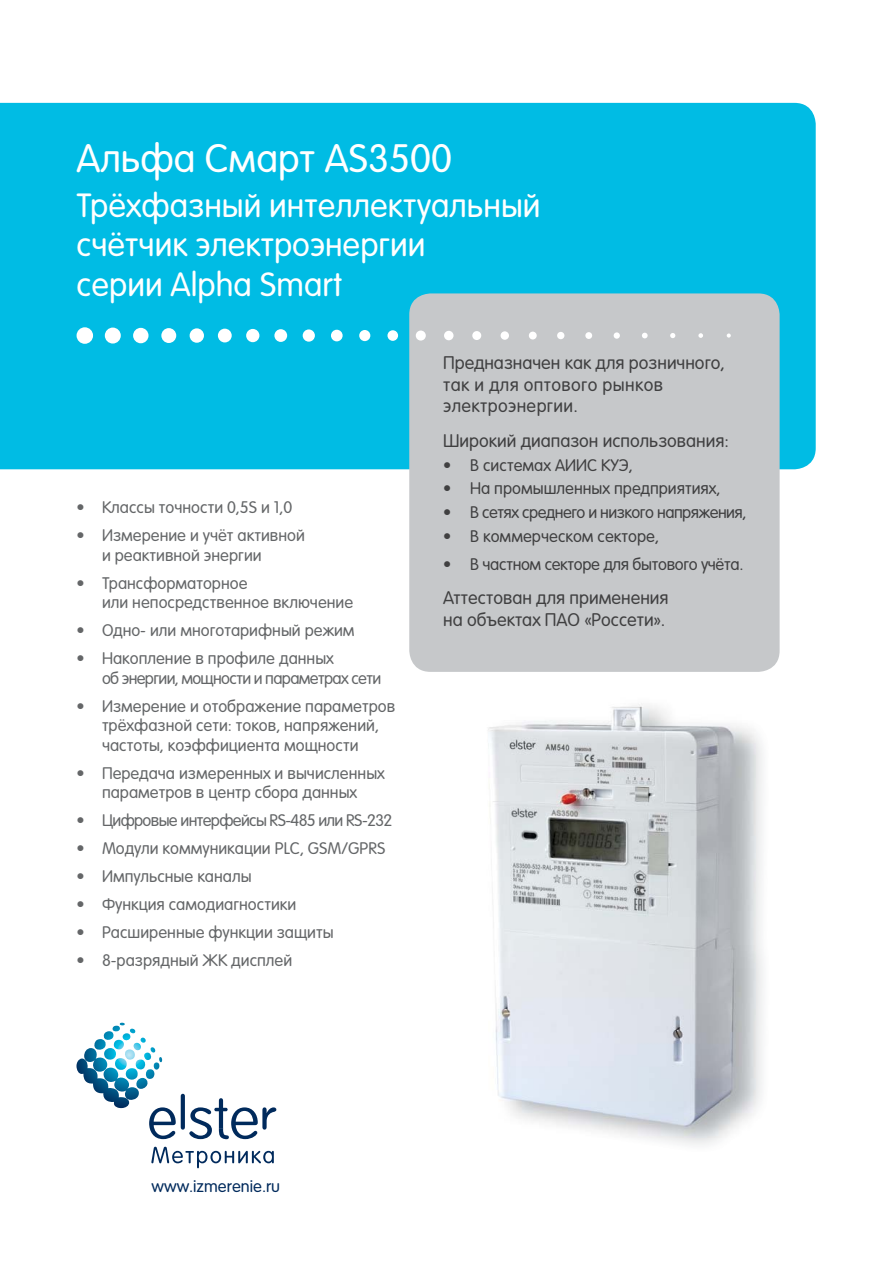
<style>
.page{position:relative;width:893px;height:1263px;background:#fff}
.page>*{position:absolute;margin:0;border:0;box-sizing:border-box;transform-origin:0 0}
.t1{font:300 39px "Sans Rounded";color:#fff}
.t2{font:300 33px/39.6px "Sans Rounded";color:#fff}
.t3{font:300 18px/21.6px "Sans Rounded";color:#404041}
.t4{font:300 18px/21.6px "Sans Rounded";letter-spacing:.02em;color:#404041}
.t5{font:300 16.5px/19.5px "Sans Rounded";color:#646668}
.t6{font:300 16.5px "Sans Rounded";letter-spacing:-.01em;color:#404041}
.t7{font:300 16.5px/19.5px "Sans Rounded";letter-spacing:-.04em;color:#646668}
.t8{font:300 16.5px "Sans Rounded";letter-spacing:-.03em;color:#404041}
.t9{font:300 16.5px "Sans Rounded";color:#002a5c}
</style>
<div class="page">
<div style="left:0;top:103px;width:816px;height:366px;background:#00bce4"></div>
<div style="left:409px;top:293px;width:370px;height:379px;background:#c6c8ca;border-radius:21px"></div>
<div style="left:77px;top:327px;width:16px;height:17px;background:#fff;border-radius:50%"></div>
<div style="left:105px;top:328px;width:16px;height:16px;background:#fff;border-radius:50%"></div>
<div style="left:133px;top:328px;width:15px;height:15px;background:#fff;border-radius:50%"></div>
<div style="left:161px;top:328px;width:15px;height:15px;background:#fff;border-radius:50%"></div>
<div style="left:190px;top:328px;width:14px;height:15px;background:#fff;border-radius:50%"></div>
<div style="left:218px;top:329px;width:14px;height:13px;background:#fff;border-radius:50%"></div>
<div style="left:246px;top:329px;width:13px;height:13px;background:#fff;border-radius:50%"></div>
<div style="left:274px;top:329px;width:13px;height:13px;background:#fff;border-radius:50%"></div>
<div style="left:303px;top:329px;width:12px;height:13px;background:#fff;border-radius:50%"></div>
<div style="left:331px;top:330px;width:12px;height:11px;background:#fff;border-radius:50%"></div>
<div style="left:359px;top:330px;width:11px;height:11px;background:#fff;border-radius:50%"></div>
<div style="left:387px;top:330px;width:11px;height:11px;background:#fff;border-radius:50%"></div>
<div style="left:416px;top:331px;width:10px;height:10px;background:#fff;border-radius:50%"></div>
<div style="left:444px;top:331px;width:9px;height:9px;background:#fff;border-radius:50%"></div>
<div style="left:472px;top:331px;width:9px;height:9px;background:#fff;border-radius:50%"></div>
<div style="left:500px;top:331px;width:9px;height:9px;background:#fff;border-radius:50%"></div>
<div style="left:529px;top:332px;width:8px;height:8px;background:#fff;border-radius:50%"></div>
<div style="left:557px;top:332px;width:7px;height:7px;background:#fff;border-radius:50%"></div>
<div style="left:585px;top:332px;width:7px;height:7px;background:#fff;border-radius:50%"></div>
<div style="left:614px;top:332px;width:6px;height:7px;background:#fff;border-radius:50%"></div>
<svg style="left:642px;top:333px;width:6px;height:5px"></svg>
<svg style="left:670px;top:333px;width:5px;height:5px"></svg>
<svg style="left:698px;top:333px;width:5px;height:5px"></svg>
<svg style="left:727px;top:333px;width:4px;height:5px"></svg>
<svg style="left:76px;top:1023px;width:200px;height:117px"></svg>
<svg style="left:151px;top:1147px;width:123px;height:21px"></svg>
<img style="left:488px;top:701px;width:268px;height:437px">
<h1 class="t1" style="left:76px;top:140px;width:377px">Альфа Смарт AS3500</h1>
<h2 class="t2" style="left:76px;top:186px;width:465px">Трёхфазный интеллектуальный счётчик электроэнергии<br>серии Alpha Smart</h2>
<p class="t5" style="left:76px;top:498px;width:217px">• Классы точности 0,5S и 1,0</p>
<p class="t5" style="left:102px;top:526px;width:204px;text-indent:-26px">• Измерение и учёт активной и реактивной энергии</p>
<p class="t5" style="left:102px;top:574px;width:253px;text-indent:-26px">• Трансформаторное<br>или непосредственное включение</p>
<p class="t5" style="left:76px;top:621px;width:280px">• Одно- или многотарифный режим</p>
<p class="t7" style="left:102px;top:649px;width:281px;text-indent:-26px">• Накопление в профиле данных<br>об энергии, мощности и параметрах сети</p>
<p class="t5" style="left:102px;top:697px;width:295px;text-indent:-26px">• Измерение и отображение параметров трёхфазной сети: токов, напряжений, частоты, коэффициента мощности</p>
<p class="t5" style="left:76px;top:764px;width:310px;text-align:center">• Передача измеренных и вычисленных параметров в центр сбора данных</p>
<p class="t7" style="left:76px;top:811px;width:317px">• Цифровые интерфейсы RS-485 или RS-232</p>
<p class="t5" style="left:76px;top:839px;width:311px">• Модули коммуникации PLC, GSM/GPRS</p>
<p class="t5" style="left:76px;top:867px;width:177px">• Импульсные каналы</p>
<p class="t5" style="left:76px;top:895px;width:221px">• Функция самодиагностики</p>
<p class="t5" style="left:76px;top:923px;width:259px">• Расширенные функции защиты</p>
<p class="t5" style="left:76px;top:951px;width:217px">• 8-разрядный ЖК дисплей</p>
<p class="t4" style="left:443px;top:353px;width:283px">Предназначен как для розничного, так и для оптового рынков электроэнергии.</p>
<p class="t3" style="left:443px;top:430px;width:287px">Широкий диапазон использования:</p>
<p class="t6" style="left:443px;top:457px;width:191px">• В системах АИИС КУЭ,</p>
<p class="t6" style="left:443px;top:481px;width:279px">• На промышленных предприятиях,</p>
<p class="t8" style="left:443px;top:505px;width:305px">• В сетях среднего и низкого напряжения,</p>
<p class="t6" style="left:443px;top:529px;width:217px">• В коммерческом секторе,</p>
<p class="t6" style="left:443px;top:557px;width:302px">• В частном секторе для бытового учёта.</p>
<p class="t3" style="left:443px;top:588px;width:227px">Аттестован для применения на объектах ПАО «Россети».</p>
<p class="t9" style="left:152px;top:1179px;width:130px">www.izmerenie.ru</p>
</div>
